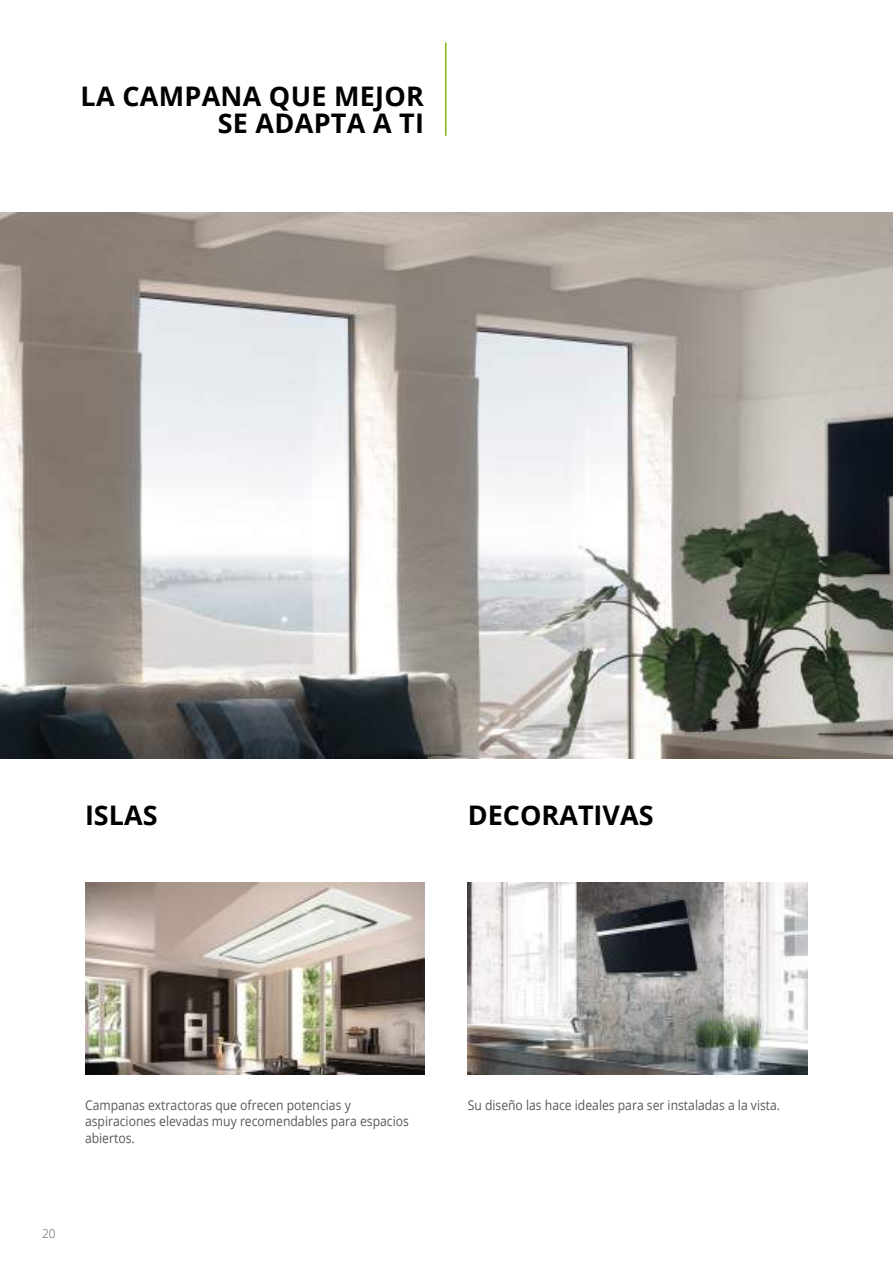
<style>
.page{position:relative;width:893px;height:1263px;background:#fff}
.page>*{position:absolute;margin:0;border:0;box-sizing:border-box;transform-origin:0 0}
.t1{font:700 27px/27px "Open Sans";letter-spacing:.01em;color:#000;text-align:right}
.t2{font:13.5px/16.5px "Open Sans";color:#57585a;scale:.9 1}
.t3{font:300 12px "Open Sans";color:#57585a}
</style>
<div class="page">
<img style="left:0;top:213px;width:893px;height:545px">
<img style="left:85px;top:883px;width:339px;height:191px">
<img style="left:468px;top:883px;width:340px;height:191px">
<hr style="left:445px;top:43px;width:1px;height:93px;background:#83b719">
<h1 class="t1" style="left:81px;top:82px;width:345px">LA CAMPANA QUE MEJOR<br>SE ADAPTA A TI</h1>
<h1 class="t1" style="left:85px;top:801px;width:74px">ISLAS</h1>
<h1 class="t1" style="left:468px;top:801px;width:187px">DECORATIVAS</h1>
<p class="t2" style="left:85px;top:1096px;width:361px">Campanas extractoras que ofrecen potencias y aspiraciones elevadas muy recomendables para espacios abiertos.</p>
<p class="t2" style="left:468px;top:1097px;width:349px">Su diseño las hace ideales para ser instaladas a la vista.</p>
<p class="t3" style="left:42px;top:1226px;width:15px">20</p>
</div>
